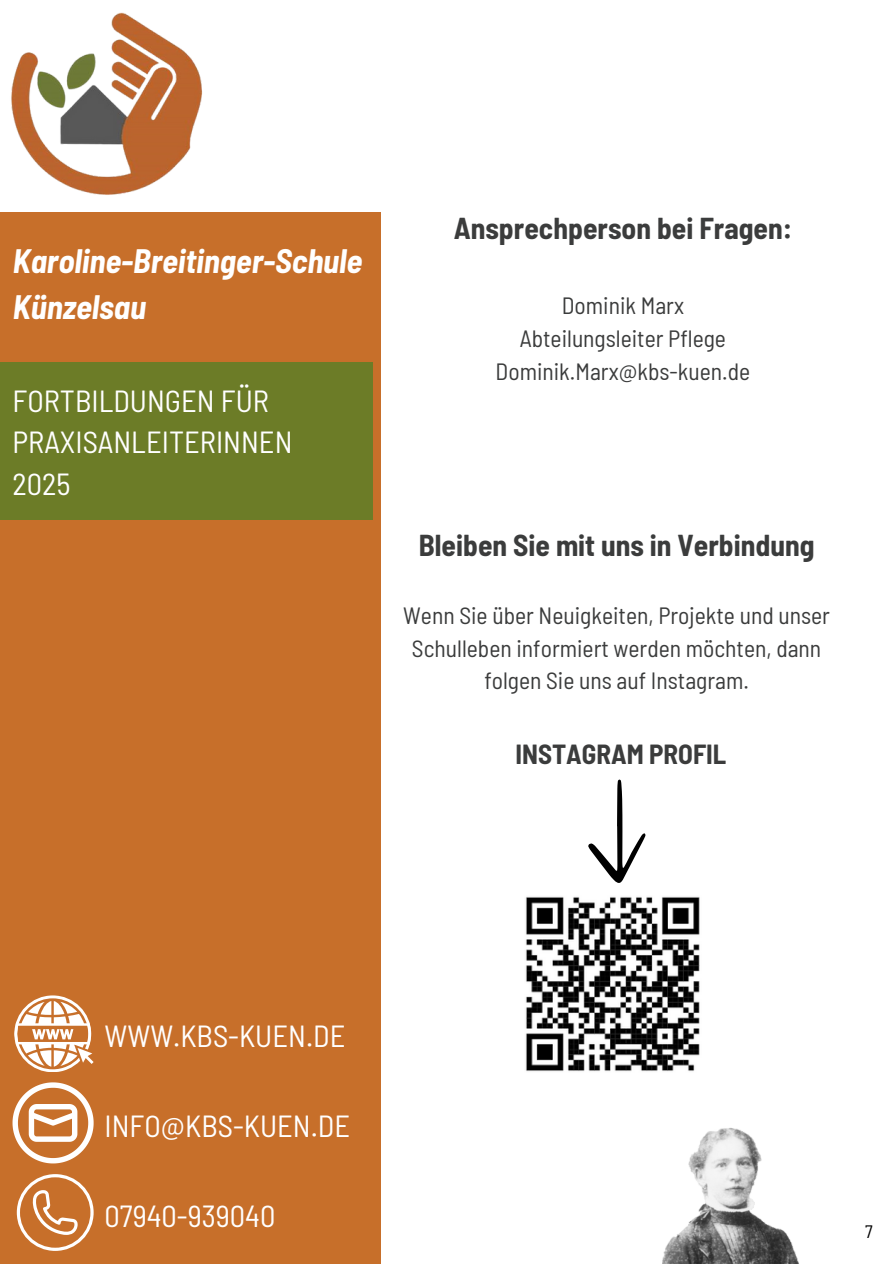
<style>
.page{position:relative;width:894px;height:1264px;background:#fff}
.page>*{position:absolute;margin:0;border:0;box-sizing:border-box;transform-origin:0 0}
.t1{font:italic 700 semi-condensed 33.15px/46.2px "Barlow";color:#fff}
.t2{font:semi-condensed 30.45px/41.8px "Barlow";color:#fff}
.t3{font:700 semi-condensed 29.55px "Barlow";color:#3b3c3c}
.t4{font:700 semi-condensed 27px "Barlow";color:#3b3c3c}
.t5{font:semi-condensed 23.55px/32.7px "Barlow";color:#3b3c3c;text-align:center}
.t6{font:semi-condensed 18px "Barlow";color:#000}
</style>
<div class="page">
<div style="left:0;top:212px;width:380px;height:1051px;background:#c76f2a"></div>
<div style="left:0;top:362px;width:372px;height:158px;background:#6c7c27"></div>
<svg style="left:17px;top:1174px;width:76px;height:76px"></svg>
<svg style="left:14px;top:995px;width:79px;height:76px"></svg>
<img style="left:662px;top:1128px;width:137px;height:135px">
<svg style="left:13px;top:1082px;width:81px;height:81px"></svg>
<img style="left:11px;top:12px;width:192px;height:183px">
<img style="left:525px;top:896px;width:175px;height:176px">
<svg style="left:588px;top:779px;width:57px;height:104px"></svg>
<h1 class="t1" style="left:13px;top:237px;width:351px">Karoline-Breitinger-Schule<br>Künzelsau</h1>
<h1 class="t2" style="left:13px;top:378px;width:281px">FORTBILDUNGEN FÜR<br>PRAXISANLEITERINNEN<br>2025</h1>
<p class="t3" style="left:453px;top:209px;width:340px">Ansprechperson bei Fragen:</p>
<h4 class="t5" style="left:561px;top:288px;width:124px">Dominik Marx</h4>
<p class="t5" style="left:519px;top:321px;width:207px">Abteilungsleiter Pflege</p>
<h3 class="t5" style="left:495px;top:354px;width:256px">Dominik.Marx@kbs-kuen.de</h3>
<p class="t3" style="left:418px;top:527px;width:397px">Bleiben Sie mit uns in Verbindung</p>
<p class="t5" style="left:403px;top:598px;width:428px">Wenn Sie über Neuigkeiten, Projekte und unser<br>Schulleben informiert werden möchten, dann folgen Sie uns auf Instagram.</p>
<p class="t4" style="left:515px;top:737px;width:212px">INSTAGRAM PROFIL</p>
<h1 class="t2" style="left:105px;top:1013px;width:242px">WWW.KBS-KUEN.DE</h1>
<h2 class="t2" style="left:105px;top:1103px;width:247px">INFO@KBS-KUEN.DE</h2>
<h4 class="t2" style="left:105px;top:1193px;width:172px">07940-939040</h4>
<p class="t6" style="left:864px;top:1220px;width:9px">7</p>
</div>
